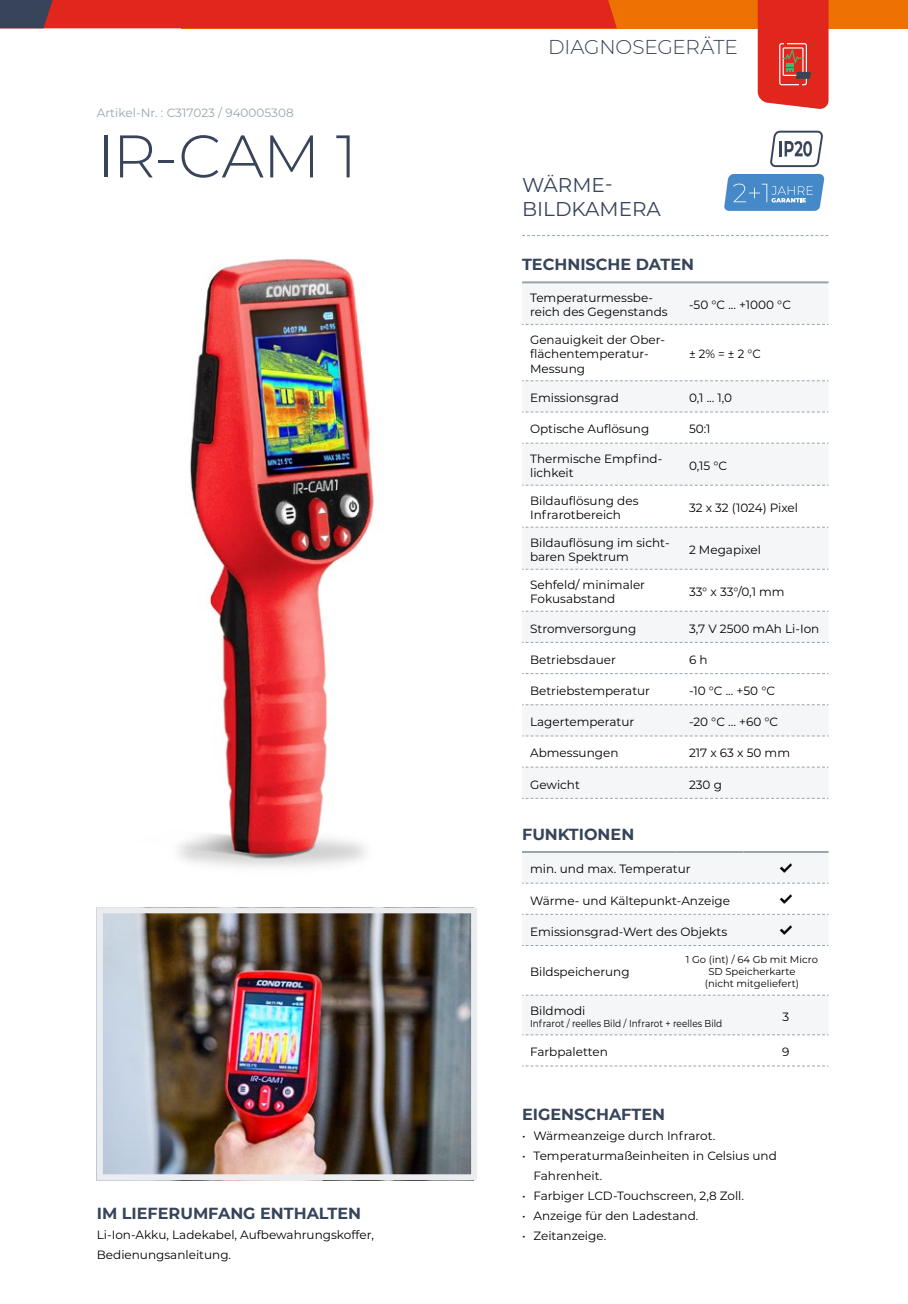
<style>
.page{position:relative;width:908px;height:1304px;background:#fff}
.page>*{position:absolute;margin:0;border:0;box-sizing:border-box;transform-origin:0 0}
.t1{font:300 60px "Montserrat";color:#374459}
.t2{font:20px/24px "Montserrat";color:#374459}
.t3{font:300 20px "Montserrat";letter-spacing:-.005em;color:#374459}
.t4{font:700 16px "Montserrat";color:#374459}
.t5{font:800 16px "New Atten";color:#000}
.t6{font:12px/14.4px "Montserrat";color:#000}
.t7{font:12px "Montserrat";color:#97a4ae}
.t8{font:10px/12px "Montserrat";color:#000;text-align:center}
.t9{font:10px "Montserrat";color:#000;scale:.9 1}
</style>
<div class="page">
<img style="left:178px;top:258px;width:196px;height:609px">
<img style="left:104px;top:914px;width:366px;height:259px">
<div style="left:97px;top:907px;width:380px;height:273px;border:6px solid #eaecef"></div>
<svg style="left:522px;top:412px;width:306px;height:355px"></svg>
<svg style="left:522px;top:283px;width:306px;height:129px"></svg>
<svg style="left:522px;top:443px;width:306px;height:1px"></svg>
<svg style="left:522px;top:485px;width:306px;height:1px"></svg>
<svg style="left:522px;top:527px;width:306px;height:1px"></svg>
<svg style="left:522px;top:569px;width:306px;height:1px"></svg>
<svg style="left:522px;top:611px;width:306px;height:1px"></svg>
<svg style="left:522px;top:642px;width:306px;height:1px"></svg>
<svg style="left:522px;top:673px;width:306px;height:1px"></svg>
<svg style="left:522px;top:704px;width:306px;height:1px"></svg>
<svg style="left:522px;top:735px;width:306px;height:1px"></svg>
<svg style="left:522px;top:767px;width:306px;height:1px"></svg>
<svg style="left:522px;top:798px;width:306px;height:1px"></svg>
<hr style="left:522px;top:281px;width:158px;height:2px;background:#97a4ae">
<hr style="left:680px;top:281px;width:148px;height:2px;background:#97a4ae">
<svg style="left:522px;top:882px;width:306px;height:2px"></svg>
<svg style="left:522px;top:914px;width:306px;height:121px"></svg>
<svg style="left:522px;top:1065px;width:306px;height:1px"></svg>
<hr style="left:522px;top:851px;width:153px;height:2px;background:#97a4ae">
<hr style="left:675px;top:851px;width:68px;height:2px;background:#97a4ae">
<hr style="left:743px;top:851px;width:85px;height:2px;background:#97a4ae">
<svg style="left:522px;top:235px;width:306px;height:1px"></svg>
<svg style="left:724px;top:174px;width:99px;height:37px"></svg>
<svg style="left:770px;top:130px;width:53px;height:38px"></svg>
<div style="left:181px;top:0;width:726px;height:28px;background:#ee7203"></div>
<svg style="left:0;top:0;width:616px;height:28px"></svg>
<svg style="left:757px;top:0;width:71px;height:109px"></svg>
<p class="t7" style="left:97px;top:104px;width:198px">Artikel-Nr. : C317023 / 940005308</p>
<h1 class="t1" style="left:97px;top:115px;width:261px">IR-CAM 1</h1>
<h3 class="t4" style="left:97px;top:1201px;width:266px">IM LIEFERUMFANG ENTHALTEN</h3>
<p class="t6" style="left:97px;top:1224px;width:278px;line-height:20px">Li-Ion-Akku, Ladekabel, Aufbewahrungskoffer,<br>Bedienungsanleitung.</p>
<h2 class="t3" style="left:547px;top:33px;width:191px">DIAGNOSEGERÄTE</h2>
<h2 class="t2" style="left:522px;top:173px;width:140px">WÄRME-<br>BILDKAMERA</h2>
<h3 class="t4" style="left:522px;top:253px;width:173px">TECHNISCHE DATEN</h3>
<p class="t6" style="left:530px;top:290px;width:139px">Temperaturmessbe&shy;reich des Gegenstands</p>
<p class="t6" style="left:688px;top:297px;width:103px">-50 °C ... +1000 °C</p>
<p class="t6" style="left:530px;top:332px;width:136px">Genauigkeit der Ober&shy;flächentemperatur-<br>Messung</p>
<p class="t6" style="left:688px;top:347px;width:73px">± 2% = ± 2 °C</p>
<p class="t6" style="left:530px;top:390px;width:90px">Emissionsgrad</p>
<p class="t6" style="left:688px;top:390px;width:45px">0,1 ... 1,0</p>
<p class="t6" style="left:530px;top:421px;width:121px">Optische Auflösung</p>
<p class="t6" style="left:688px;top:421px;width:23px">50:1</p>
<p class="t6" style="left:530px;top:451px;width:134px">Thermische Empfind&shy;lichkeit</p>
<p class="t6" style="left:688px;top:458px;width:40px">0,15 °C</p>
<p class="t6" style="left:530px;top:493px;width:110px">Bildauflösung des<br>Infrarotbereich</p>
<p class="t6" style="left:688px;top:500px;width:110px">32 x 32 (1024) Pixel</p>
<p class="t6" style="left:530px;top:535px;width:141px">Bildauflösung im sicht&shy;baren Spektrum</p>
<p class="t6" style="left:688px;top:542px;width:73px">2 Megapixel</p>
<p class="t6" style="left:530px;top:577px;width:116px">Sehfeld/ minimaler<br>Fokusabstand</p>
<p class="t6" style="left:688px;top:584px;width:97px">33° x 33°/0,1 mm</p>
<p class="t6" style="left:530px;top:621px;width:108px">Stromversorgung</p>
<p class="t6" style="left:688px;top:621px;width:132px">3,7 V 2500 mAh Li-Ion</p>
<p class="t6" style="left:530px;top:652px;width:87px">Betriebsdauer</p>
<p class="t6" style="left:688px;top:652px;width:20px">6 h</p>
<p class="t6" style="left:530px;top:683px;width:121px">Betriebstemperatur</p>
<p class="t6" style="left:688px;top:683px;width:88px">-10 °C ... +50 °C</p>
<p class="t6" style="left:530px;top:714px;width:106px">Lagertemperatur</p>
<p class="t6" style="left:688px;top:714px;width:91px">-20 °C ... +60 °C</p>
<p class="t6" style="left:530px;top:745px;width:90px">Abmessungen</p>
<p class="t6" style="left:688px;top:745px;width:103px">217 x 63 x 50 mm</p>
<p class="t6" style="left:530px;top:777px;width:51px">Gewicht</p>
<p class="t6" style="left:688px;top:777px;width:34px">230 g</p>
<h3 class="t4" style="left:522px;top:823px;width:114px">FUNKTIONEN</h3>
<p class="t6" style="left:530px;top:861px;width:162px">min. und max. Temperatur</p>
<h3 class="t5" style="left:779px;top:859px;width:14px">✓</h3>
<p class="t6" style="left:530px;top:893px;width:201px">Wärme- und Kältepunkt-Anzeige</p>
<h3 class="t5" style="left:779px;top:890px;width:14px">✓</h3>
<p class="t6" style="left:530px;top:924px;width:198px">Emissionsgrad-Wert des Objekts</p>
<h3 class="t5" style="left:779px;top:921px;width:14px">✓</h3>
<p class="t6" style="left:530px;top:964px;width:101px">Bildspeicherung</p>
<p class="t8" style="left:685px;top:953px;width:133px">1 Go (int) / 64 Gb mit Micro<br>SD Speicherkarte<br>(nicht mitgeliefert)</p>
<p class="t6" style="left:530px;top:1003px;width:57px">Bildmodi</p>
<p class="t9" style="left:530px;top:1016px;width:215px">Infrarot / reelles Bild / Infrarot + reelles Bild</p>
<p class="t6" style="left:782px;top:1009px;width:8px">3</p>
<p class="t6" style="left:530px;top:1044px;width:79px">Farbpaletten</p>
<p class="t6" style="left:782px;top:1044px;width:9px">9</p>
<h3 class="t4" style="left:522px;top:1103px;width:144px">EIGENSCHAFTEN</h3>
<p class="t6" style="left:522px;top:1128px;width:195px">• Wärmeanzeige durch Infrarot.</p>
<p class="t6" style="left:533px;top:1146px;width:245px;line-height:20px;text-indent:-11px">• Temperaturmaßeinheiten in Celsius und<br>Fahrenheit.</p>
<p class="t6" style="left:522px;top:1188px;width:223px">• Farbiger LCD-Touchscreen, 2,8 Zoll.</p>
<p class="t6" style="left:522px;top:1208px;width:178px">• Anzeige für den Ladestand.</p>
<p class="t6" style="left:522px;top:1228px;width:86px">• Zeitanzeige.</p>
</div>
